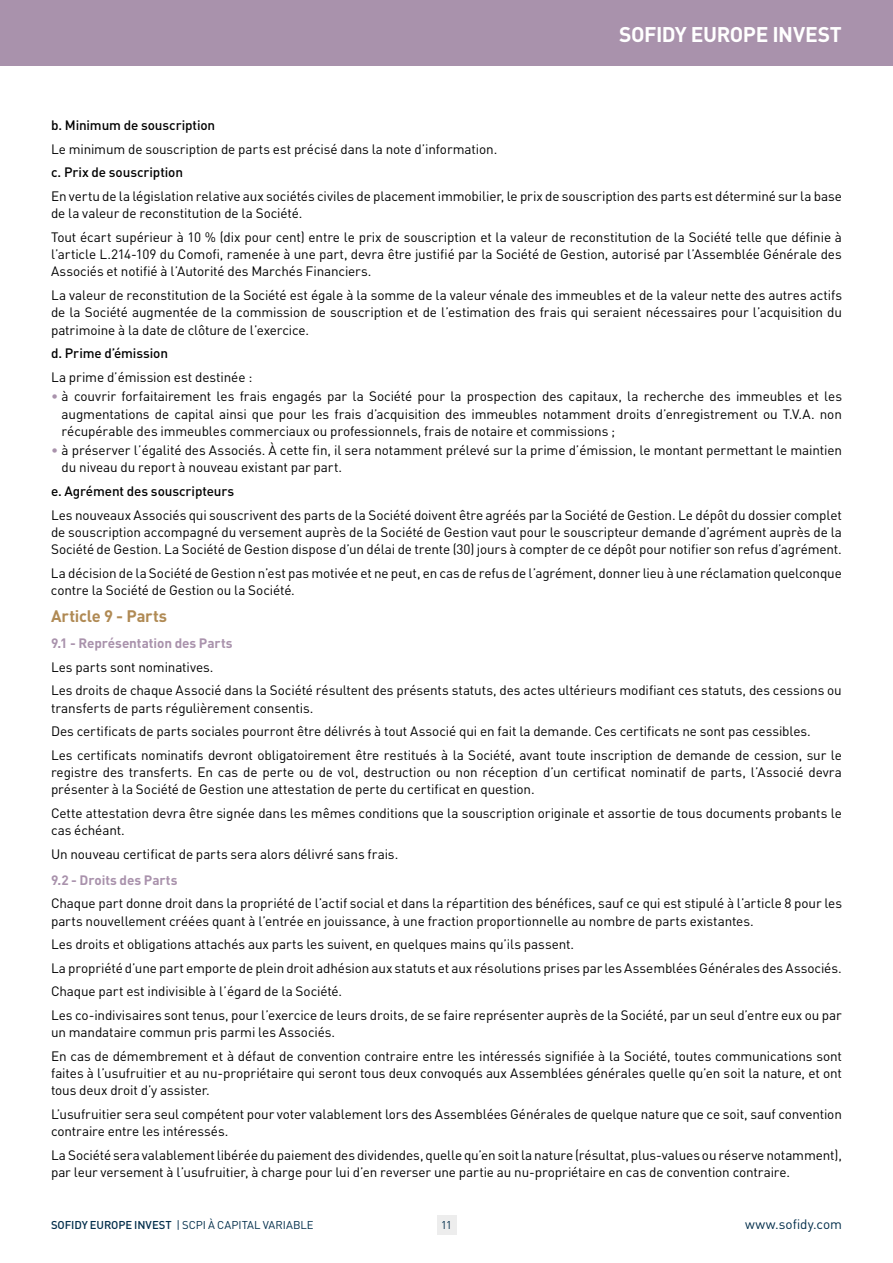
<style>
.page{position:relative;width:893px;height:1263px;background:#fff}
.page>*{position:absolute;margin:0;border:0;box-sizing:border-box;transform-origin:0 0}
.t1{font:700 21px "DIN";letter-spacing:-.025em;color:#fff}
.t2{font:700 16.5px "DIN";letter-spacing:-.01em;color:#b08a54}
.t3{font:13.5px/17.2px "DIN";letter-spacing:-.01em;color:#000}
.t4{font:500 13.5px "DIN";letter-spacing:-.01em;color:#000}
.t5{font:700 13.5px "DIN";letter-spacing:-.005em;color:#a992ac}
.t6{font:13.5px "DIN";color:#002d4a}
.t7{font:11.25px "DIN";color:#002d4a}
.s1{color:#a992ac}
.s2{font-weight:500}
</style>
<div class="page">
<div style="left:0;top:0;width:893px;height:66px;background:#a992ac"></div>
<div style="left:437px;top:1216px;width:19px;height:19px;background:#ededed"></div>
<h1 class="t1" style="left:619px;top:21px;width:224px">SOFIDY EUROPE INVEST</h1>
<p class="t4" style="left:51px;top:117px;width:166px">b. Minimum de souscription</p>
<p class="t3" style="left:51px;top:140px;width:445px">Le minimum de souscription de parts est précisé dans la note d’information.</p>
<p class="t4" style="left:51px;top:164px;width:133px">c. Prix de souscription</p>
<p class="t3" style="left:51px;top:187px;width:792px">En vertu de la législation relative aux sociétés civiles de placement immobilier, le prix de souscription des parts est déterminé sur la base de la valeur de reconstitution de la Société.</p>
<p class="t3" style="left:51px;top:228px;width:792px;text-align:justify">Tout écart supérieur à 10 % (dix pour cent) entre le prix de souscription et la valeur de reconstitution de la Société telle que définie à l’article L.214-109 du Comofi, ramenée à une part, devra être justifié par la Société de Gestion, autorisé par l’Assemblée Générale des Associés et notifié à l’Autorité des Marchés Financiers.</p>
<p class="t3" style="left:51px;top:286px;width:792px;text-align:justify">La valeur de reconstitution de la Société est égale à la somme de la valeur vénale des immeubles et de la valeur nette des autres actifs de la Société augmentée de la commission de souscription et de l’estimation des frais qui seraient nécessaires pour l’acquisition du patrimoine à la date de clôture de l’exercice.</p>
<p class="t4" style="left:51px;top:345px;width:119px">d. Prime d’émission</p>
<p class="t3" style="left:51px;top:368px;width:203px">La prime d’émission est destinée :</p>
<p class="t3" style="left:62px;top:387px;width:782px;text-align:justify;text-indent:-11px"><span class="s1">•</span> à couvrir forfaitairement les frais engagés par la Société pour la prospection des capitaux, la recherche des immeubles et les augmentations de capital ainsi que pour les frais d’acquisition des immeubles notamment droits d’enregistrement ou T.V.A. non récupérable des immeubles commerciaux ou professionnels, frais de notaire et commissions ;</p>
<p class="t3" style="left:62px;top:441px;width:782px;text-indent:-11px"><span class="s1">•</span> à préserver l’égalité des Associés. À cette fin, il sera notamment prélevé sur la prime d’émission, le montant permettant le maintien du niveau du report à nouveau existant par part.</p>
<p class="t4" style="left:51px;top:482px;width:185px">e. Agrément des souscripteurs</p>
<p class="t3" style="left:51px;top:506px;width:792px;text-align:justify">Les nouveaux Associés qui souscrivent des parts de la Société doivent être agréés par la Société de Gestion. Le dépôt du dossier complet de souscription accompagné du versement auprès de la Société de Gestion vaut pour le souscripteur demande d’agrément auprès de la Société de Gestion. La Société de Gestion dispose d’un délai de trente (30) jours à compter de ce dépôt pour notifier son refus d’agrément.</p>
<p class="t3" style="left:51px;top:564px;width:792px">La décision de la Société de Gestion n’est pas motivée et ne peut, en cas de refus de l’agrément, donner lieu à une réclamation quelconque contre la Société de Gestion ou la Société.</p>
<p class="t2" style="left:51px;top:605px;width:118px">Article 9 - Parts</p>
<p class="t5" style="left:51px;top:634px;width:183px">9.1 - Représentation des Parts</p>
<p class="t3" style="left:51px;top:655px;width:792px;line-height:23.7px">Les parts sont nominatives.<br>Les droits de chaque Associé dans la Société résultent des présents statuts, des actes ultérieurs modifiant ces statuts, des cessions ou</p>
<p class="t3" style="left:51px;top:696px;width:792px;line-height:23.7px">transferts de parts régulièrement consentis.<br>Des certificats de parts sociales pourront être délivrés à tout Associé qui en fait la demande. Ces certificats ne sont pas cessibles.<br>Les certificats nominatifs devront obligatoirement être restitués à la Société, avant toute inscription de demande de cession, sur le</p>
<p class="t3" style="left:51px;top:763px;width:792px">registre des transferts. En cas de perte ou de vol, destruction ou non réception d’un certificat nominatif de parts, l’Associé devra présenter à la Société de Gestion une attestation de perte du certificat en question.</p>
<p class="t3" style="left:51px;top:804px;width:792px">Cette attestation devra être signée dans les mêmes conditions que la souscription originale et assortie de tous documents probants le cas échéant.</p>
<p class="t3" style="left:51px;top:845px;width:346px">Un nouveau certificat de parts sera alors délivré sans frais.</p>
<p class="t5" style="left:51px;top:871px;width:128px">9.2 - Droits des Parts</p>
<p class="t3" style="left:51px;top:894px;width:793px">Chaque part donne droit dans la propriété de l’actif social et dans la répartition des bénéfices, sauf ce qui est stipulé à l’article 8 pour les parts nouvellement créées quant à l’entrée en jouissance, à une fraction proportionnelle au nombre de parts existantes.</p>
<p class="t3" style="left:51px;top:932px;width:792px;line-height:23.7px">Les droits et obligations attachés aux parts les suivent, en quelques mains qu’ils passent.<br>La propriété d’une part emporte de plein droit adhésion aux statuts et aux résolutions prises par les Assemblées Générales des Associés.<br>Chaque part est indivisible à l’égard de la Société.<br>Les co-indivisaires sont tenus, pour l’exercice de leurs droits, de se faire représenter auprès de la Société, par un seul d’entre eux ou par</p>
<p class="t3" style="left:51px;top:1020px;width:792px;line-height:23.7px">un mandataire commun pris parmi les Associés.<br>En cas de démembrement et à défaut de convention contraire entre les intéressés signifiée à la Société, toutes communications sont</p>
<p class="t3" style="left:51px;top:1064px;width:792px">faites à l’usufruitier et au nu-propriétaire qui seront tous deux convoqués aux Assemblées générales quelle qu’en soit la nature, et ont tous deux droit d’y assister.</p>
<p class="t3" style="left:51px;top:1105px;width:792px">L’usufruitier sera seul compétent pour voter valablement lors des Assemblées Générales de quelque nature que ce soit, sauf convention contraire entre les intéressés.</p>
<p class="t3" style="left:51px;top:1146px;width:792px">La Société sera valablement libérée du paiement des dividendes, quelle qu’en soit la nature (résultat, plus-values ou réserve notamment), par leur versement à l’usufruitier, à charge pour lui d’en reverser une partie au nu-propriétaire en cas de convention contraire.</p>
<p class="t7" style="left:51px;top:1218px;width:264px"><span class="s2">SOFIDY EUROPE INVEST</span> | SCPI À CAPITAL VARIABLE</p>
<p class="t6" style="left:745px;top:1216px;width:98px">www.sofidy.com</p>
<p class="t7" style="left:441px;top:1218px;width:12px">11</p>
</div>
